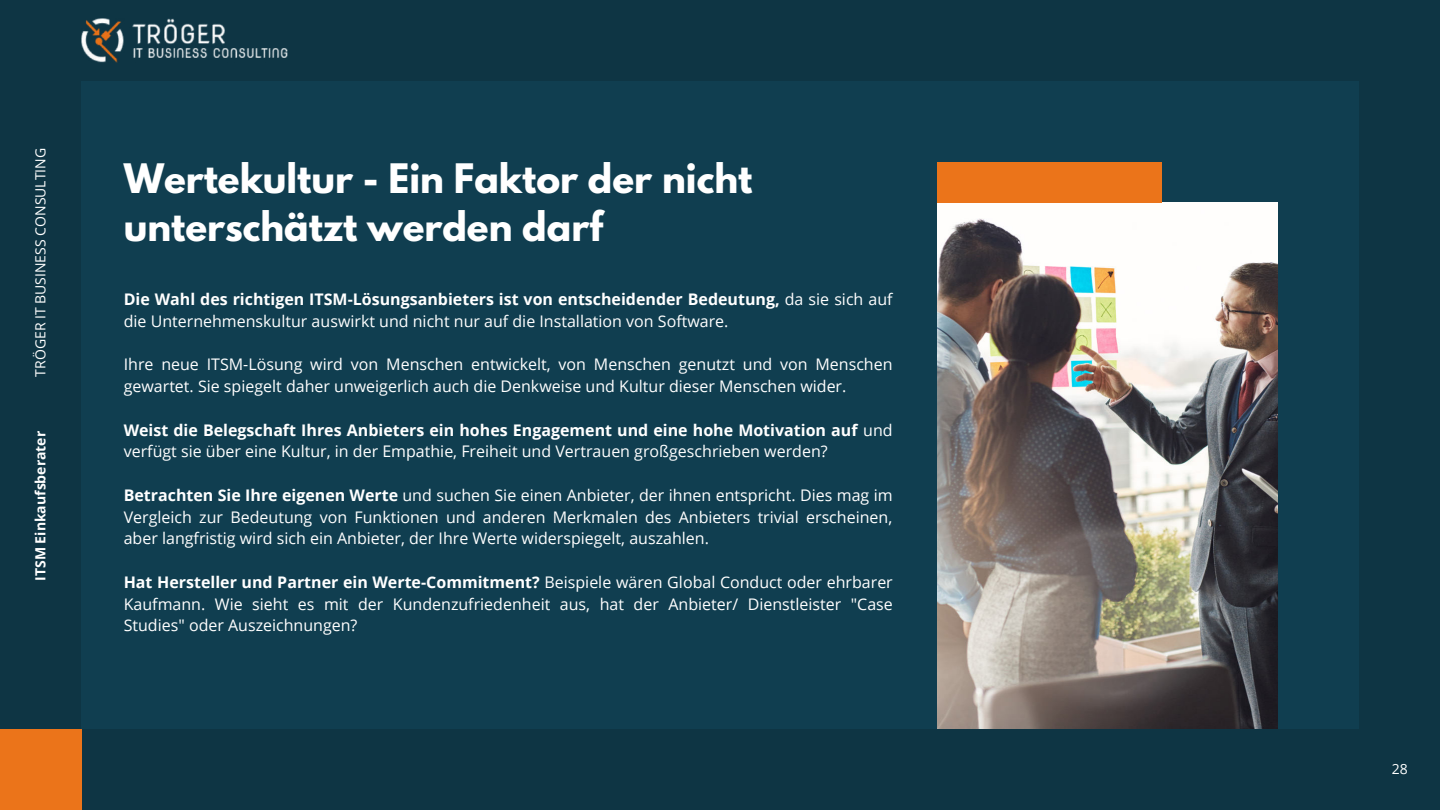
<style>
.page{position:relative;width:1440px;height:810px;background:#0e3544}
.page>*{position:absolute;margin:0;border:0;box-sizing:border-box;transform-origin:0 0}
.t1{font:700 36px/48px "League Spartan";color:#fff}
.t2{font:16px/21.8px "Open Sans";color:#fff}
.t3{font:14px "Open Sans";color:#fff}
.t4{font:700 14px "Open Sans";color:#fff}
.s1{font-weight:700}
</style>
<div class="page">
<div style="left:81px;top:81px;width:1277px;height:647px;background:#103e50"></div>
<div style="left:0;top:729px;width:81px;height:81px;background:#eb741a"></div>
<img style="left:81px;top:19px;width:207px;height:43px">
<img style="left:938px;top:202px;width:339px;height:527px">
<div style="left:938px;top:162px;width:224px;height:40px;background:#eb741a"></div>
<p class="t3" style="left:31px;top:377px;width:230px;rotate:-90deg">TRÖGER IT BUSINESS CONSULTING</p>
<p class="t4" style="left:30px;top:581px;width:151px;rotate:-90deg">ITSM Einkaufsberater</p>
<h1 class="t1" style="left:124px;top:154px;width:630px">Wertekultur - Ein Faktor der nicht unterschätzt werden darf</h1>
<p class="t2" style="left:124px;top:288px;width:770px"><span class="s1">Die Wahl des richtigen ITSM-Lösungsanbieters ist von entscheidender Bedeutung,</span> da sie sich auf die Unternehmenskultur auswirkt und nicht nur auf die Installation von Software.</p>
<p class="t2" style="left:124px;top:353px;width:770px">Ihre neue ITSM-Lösung wird von Menschen entwickelt, von Menschen genutzt und von Menschen gewartet. Sie spiegelt daher unweigerlich auch die Denkweise und Kultur dieser Menschen wider.</p>
<p class="t2" style="left:124px;top:419px;width:770px"><span class="s1">Weist die Belegschaft Ihres Anbieters ein hohes Engagement und eine hohe Motivation auf</span> und verfügt sie über eine Kultur, in der Empathie, Freiheit und Vertrauen großgeschrieben werden?</p>
<p class="t2" style="left:124px;top:484px;width:771px;text-align:justify"><span class="s1">Betrachten Sie Ihre eigenen Werte</span> und suchen Sie einen Anbieter, der ihnen entspricht. Dies mag im Vergleich zur Bedeutung von Funktionen und anderen Merkmalen des Anbieters trivial erscheinen, aber langfristig wird sich ein Anbieter, der Ihre Werte widerspiegelt, auszahlen.</p>
<p class="t2" style="left:124px;top:571px;width:771px;text-align:justify"><span class="s1">Hat Hersteller und Partner ein Werte-Commitment?</span> Beispiele wären Global Conduct oder ehrbarer Kaufmann. Wie sieht es mit der Kundenzufriedenheit aus, hat der Anbieter/ Dienstleister "Case Studies" oder Auszeichnungen?</p>
<p class="t3" style="left:1392px;top:760px;width:18px">28</p>
</div>
